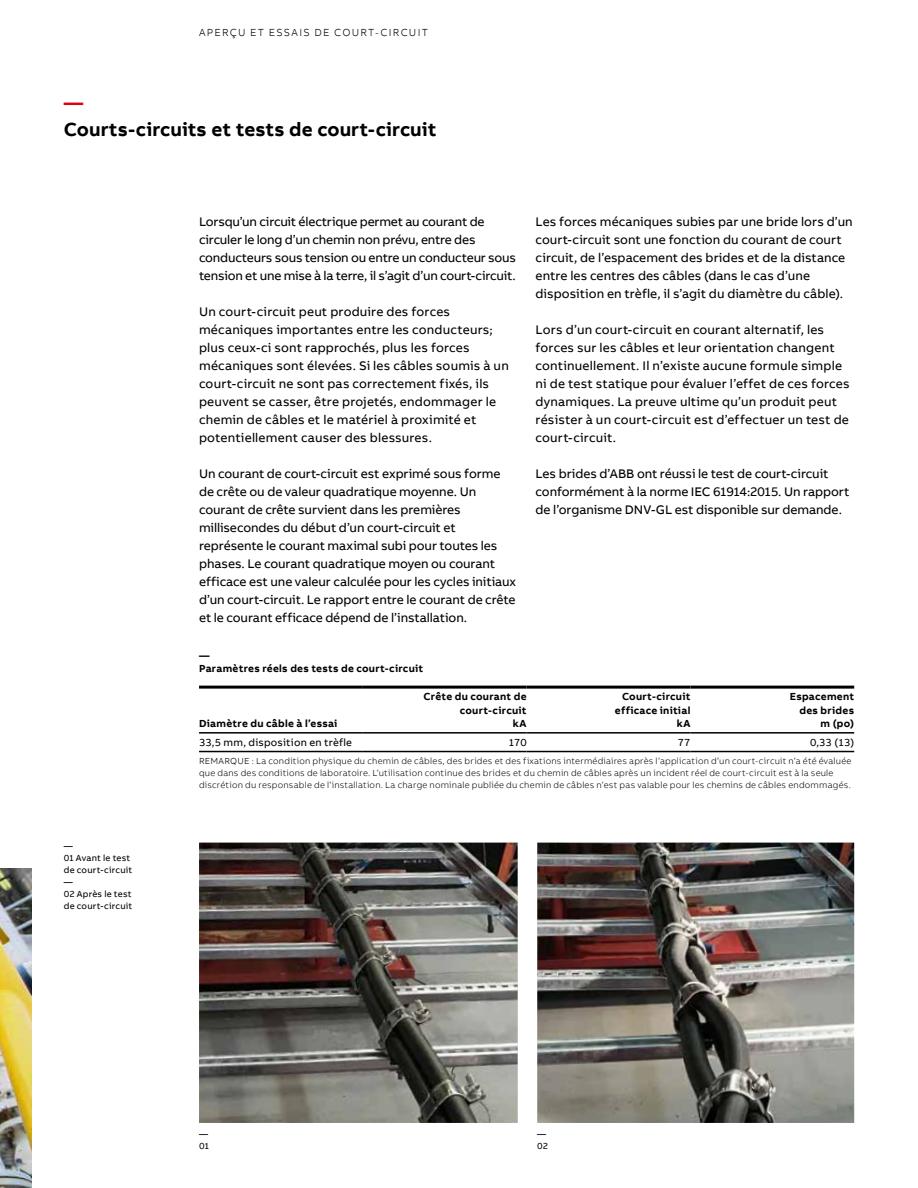
<style>
.page{position:relative;width:918px;height:1188px;background:#fff}
.page>*{position:absolute;margin:0;border:0;box-sizing:border-box;transform-origin:0 0}
.t1{font:700 19.5px "AB Bvoice";letter-spacing:.005em;color:#000}
.t2{font:700 19.5px "AB Bvoice";color:#e30015}
.t3{font:12.75px/18px "AB Bvoice";color:#000}
.t4{font:700 10.5px/13.5px "AB Bvoice";letter-spacing:.025em;color:#000;text-align:right}
.t5{font:10.5px "AB Bvoice";letter-spacing:.02em;color:#000}
.t6{font:300 10.5px "AB Bvoice";letter-spacing:.12em;color:#000}
.t7{font:300 9px/12px "AB Bvoice";letter-spacing:.025em;color:#000}
.t8{font:9px/12px "AB Bvoice";letter-spacing:.025em;color:#000}
</style>
<div class="page">
<img style="left:0;top:868px;width:32px;height:320px">
<img style="left:537px;top:843px;width:317px;height:280px">
<img style="left:199px;top:843px;width:319px;height:280px">
<hr style="left:199px;top:686px;width:164px;height:3px;background:#000">
<hr style="left:363px;top:686px;width:164px;height:3px;background:#000">
<hr style="left:527px;top:686px;width:163px;height:3px;background:#000">
<hr style="left:690px;top:686px;width:164px;height:3px;background:#000">
<hr style="left:199px;top:732px;width:164px;height:2px;background:#000">
<hr style="left:363px;top:732px;width:164px;height:2px;background:#000">
<hr style="left:527px;top:732px;width:163px;height:2px;background:#000">
<hr style="left:690px;top:732px;width:164px;height:2px;background:#000">
<hr style="left:199px;top:751px;width:164px;height:1px;background:#000">
<hr style="left:363px;top:751px;width:164px;height:1px;background:#000">
<hr style="left:527px;top:751px;width:163px;height:1px;background:#000">
<hr style="left:690px;top:751px;width:164px;height:1px;background:#000">
<p class="t6" style="left:199px;top:26px;width:231px">APERÇU ET ESSAIS DE COURT-CIRCUIT</p>
<h1 class="t2" style="left:64px;top:90px;width:21px">—</h1>
<h1 class="t1" style="left:64px;top:117px;width:374px">Courts-circuits et tests de court-circuit</h1>
<p class="t3" style="left:199px;top:213px;width:319px">Lorsqu’un circuit électrique permet au courant de circuler le long d’un chemin non prévu, entre des conducteurs sous tension ou entre un conducteur sous tension et une mise à la terre, il s’agit d’un court-circuit.</p>
<p class="t3" style="left:199px;top:303px;width:311px">Un court-circuit peut produire des forces mécaniques importantes entre les conducteurs; plus ceux-ci sont rapprochés, plus les forces mécaniques sont élevées. Si les câbles soumis à un court-circuit ne sont pas correctement fixés, ils peuvent se casser, être projetés, endommager le chemin de câbles et le matériel à proximité et potentiellement causer des blessures.</p>
<p class="t3" style="left:199px;top:465px;width:319px">Un courant de court-circuit est exprimé sous forme de crête ou de valeur quadratique moyenne. Un courant de crête survient dans les premières millisecondes du début d’un court-circuit et représente le courant maximal subi pour toutes les phases. Le courant quadratique moyen ou courant efficace est une valeur calculée pour les cycles initiaux d’un court-circuit. Le rapport entre le courant de crête et le courant efficace dépend de l’installation.</p>
<p class="t4" style="left:199px;top:648px;width:226px;text-align:left">—<br>Paramètres réels des tests de court-circuit</p>
<p class="t3" style="left:536px;top:213px;width:319px">Les forces mécaniques subies par une bride lors d’un court-circuit sont une fonction du courant de court circuit, de l’espacement des brides et de la distance entre les centres des câbles (dans le cas d’une disposition en trèfle, il s’agit du diamètre du câble).</p>
<p class="t3" style="left:536px;top:321px;width:315px">Lors d’un court-circuit en courant alternatif, les forces sur les câbles et leur orientation changent continuellement. Il n’existe aucune formule simple ni de test statique pour évaluer l’effet de ces forces dynamiques. La preuve ultime qu’un produit peut résister à un court-circuit est d’effectuer un test de court-circuit.</p>
<p class="t3" style="left:536px;top:465px;width:315px">Les brides d’ABB ont réussi le test de court-circuit conformément à la norme IEC 61914:2015. Un rapport de l’organisme DNV-GL est disponible sur demande.</p>
<p class="t4" style="left:199px;top:717px;width:140px">Diamètre du câble à l’essai</p>
<p class="t4" style="left:424px;top:690px;width:105px">Crête du courant de court-circuit<br>kA</p>
<p class="t4" style="left:615px;top:690px;width:77px">Court-circuit efficace initial kA</p>
<p class="t4" style="left:790px;top:690px;width:66px">Espacement des brides m (po)</p>
<p class="t8" style="left:64px;top:840px;width:70px">—<br>01 Avant le test de court-circuit —<br>02 Après le test de court-circuit</p>
<p class="t5" style="left:199px;top:736px;width:155px">33,5 mm, disposition en trèfle</p>
<p class="t5" style="left:509px;top:736px;width:20px">170</p>
<p class="t5" style="left:678px;top:736px;width:14px">77</p>
<p class="t5" style="left:810px;top:736px;width:46px">0,33 (13)</p>
<p class="t7" style="left:199px;top:755px;width:654px">REMARQUE : La condition physique du chemin de câbles, des brides et des fixations intermédiaires après l’application d’un court-circuit n’a été évaluée que dans des conditions de laboratoire. L’utilisation continue des brides et du chemin de câbles après un incident réel de court-circuit est à la seule discrétion du responsable de l’installation. La charge nominale publiée du chemin de câbles n’est pas valable pour les chemins de câbles endommagés.</p>
<p class="t8" style="left:199px;top:1128px;width:11px">—<br>01</p>
<p class="t8" style="left:537px;top:1128px;width:12px">—<br>02</p>
</div>
